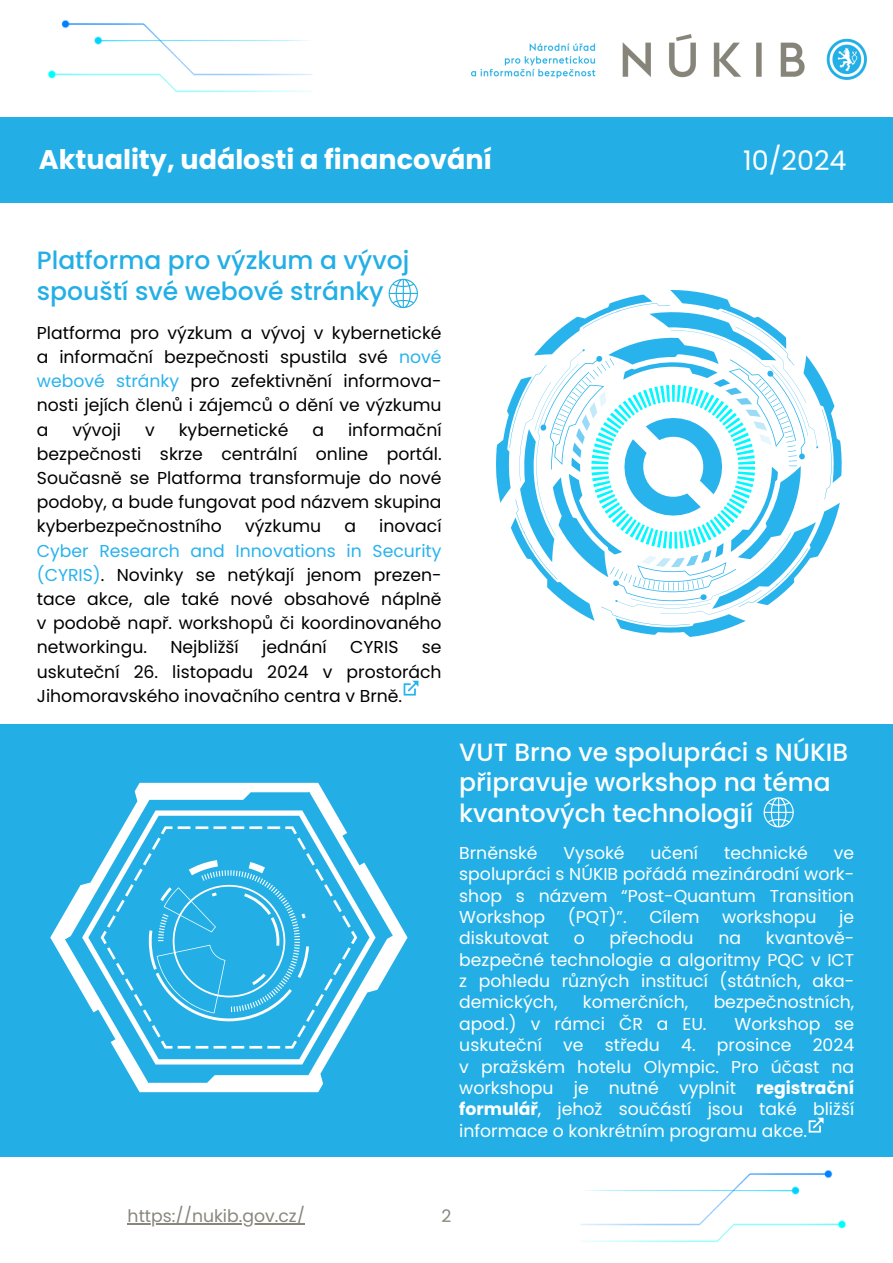
<style>
.page{position:relative;width:893px;height:1263px;background:#fff}
.page>*{position:absolute;margin:0;border:0;box-sizing:border-box;transform-origin:0 0}
.t1{font:700 27px "Poppins";color:#fff}
.t2{font:27px "Poppins";color:#fff}
.t3{font:500 24.97px/30.4px "Poppins";color:#fff}
.t4{font:500 24.97px/30.9px "Poppins";color:#23afe5}
.t5{font:17.25px/24.2px "Poppins";color:#000;text-align:justify}
.t6{font:17.25px/21.4px "Poppins";color:#fff;text-align:justify}
.t7{font:17.25px "Poppins";color:#89877c}
.s1{color:#28b3ed}
.s2{font-weight:700}
</style>
<div class="page">
<img style="left:47px;top:20px;width:266px;height:72px">
<img style="left:471px;top:35px;width:395px;height:45px">
<div style="left:0;top:724px;width:893px;height:433px;background:#23afe5"></div>
<img style="left:580px;top:1170px;width:266px;height:72px">
<div style="left:0;top:117px;width:100px;height:85px;background:#23afe5"></div>
<div style="left:37px;top:117px;width:856px;height:85px;background:#23afe5"></div>
<svg style="left:388px;top:278px;width:30px;height:31px"></svg>
<svg style="left:763px;top:797px;width:31px;height:31px"></svg>
<svg style="left:808px;top:1118px;width:15px;height:14px"></svg>
<svg style="left:403px;top:681px;width:15px;height:14px"></svg>
<svg style="left:496px;top:290px;width:346px;height:347px"></svg>
<svg style="left:50px;top:783px;width:357px;height:309px"></svg>
<hr style="left:128px;top:1223px;width:177px;height:2px;background:#89877c">
<h2 class="t1" style="left:39px;top:141px;width:455px">Aktuality, události a financování</h2>
<h1 class="t2" style="left:743px;top:141px;width:105px">10/2024</h1>
<p class="t4" style="left:37px;top:244px;width:374px">Platforma pro výzkum a vývoj spouští své webové stránky</p>
<p class="t5" style="left:37px;top:321px;width:406px">Platforma pro výzkum a vývoj v kybernetické a informační bezpečnosti spustila své <span class="s1">nové webové stránky</span> pro zefektivnění informova&shy;nosti jejích členů i zájemců o dění ve výzkumu a</p>
<p class="t5" style="left:37px;top:418px;width:406px;text-indent:311px">informační bezpečnosti skrze centrální online portál.<br>Současně se Platforma transformuje do nové podoby, a bude fungovat pod názvem skupina kyberbezpečnostního</p>
<p class="t5" style="left:72px;top:418px;width:50px">vývoji</p>
<p class="t5" style="left:145px;top:418px;width:11px">v</p>
<p class="t5" style="left:179px;top:418px;width:111px">kybernetické</p>
<p class="t5" style="left:312px;top:418px;width:13px">a</p>
<p class="t5" style="left:37px;top:514px;width:406px;text-indent:342px">inovací <span class="s1">Cyber Research and Innovations in Security (CYRIS)</span>. Novinky se netýkají jenom prezen&shy;tace akce, ale také nové obsahové náplně v podobě např. workshopů či koordinovaného networkingu.</p>
<p class="t5" style="left:245px;top:514px;width:77px">výzkumu</p>
<p class="t5" style="left:344px;top:514px;width:13px">a</p>
<p class="t5" style="left:170px;top:635px;width:70px">Nejbližší</p>
<p class="t5" style="left:262px;top:635px;width:66px">jednání</p>
<p class="t5" style="left:350px;top:635px;width:50px">CYRIS</p>
<p class="t5" style="left:37px;top:635px;width:406px;text-indent:385px">se uskuteční 26. listopadu 2024 v prostorách Jihomoravského inovačního centra v Brně.</p>
<p class="t3" style="left:459px;top:737px;width:390px">VUT Brno ve spolupráci s NÚKIB připravuje workshop na téma kvantových technologií</p>
<p class="t6" style="left:459px;top:842px;width:80px">Brněnské</p>
<p class="t6" style="left:563px;top:842px;width:62px">Vysoké</p>
<p class="t6" style="left:650px;top:842px;width:49px">učení</p>
<p class="t6" style="left:724px;top:842px;width:85px">technické</p>
<p class="t6" style="left:459px;top:842px;width:396px;text-indent:374px">ve spolupráci s NÚKIB pořádá mezinárodní work&shy;shop s názvem “Post-Quantum Transition Workshop</p>
<p class="t6" style="left:568px;top:906px;width:60px">(PQT)”.</p>
<p class="t6" style="left:649px;top:906px;width:52px">Cílem</p>
<p class="t6" style="left:722px;top:906px;width:96px">workshopu</p>
<p class="t6" style="left:839px;top:906px;width:16px">je</p>
<p class="t6" style="left:459px;top:927px;width:91px">diskutovat</p>
<p class="t6" style="left:574px;top:927px;width:13px">o</p>
<p class="t6" style="left:609px;top:927px;width:86px">přechodu</p>
<p class="t6" style="left:718px;top:927px;width:24px">na</p>
<p class="t6" style="left:459px;top:927px;width:396px;text-indent:306px">kvantově&shy;bezpečné technologie a algoritmy PQC v ICT z pohledu různých institucí (státních, aka&shy;demických,</p>
<p class="t6" style="left:583px;top:992px;width:107px">komerčních,</p>
<p class="t6" style="left:713px;top:992px;width:142px">bezpečnostních,</p>
<p class="t6" style="left:459px;top:1013px;width:249px">apod.) v rámci ČR a EU.</p>
<p class="t6" style="left:459px;top:1013px;width:396px;text-indent:275px">Workshop se uskuteční ve středu 4. prosince 2024 v pražském hotelu Olympic. Pro účast na workshopu je nutné vyplnit <span class="s2">registrační formulář</span>, jehož součástí jsou také bližší informace o konkrétním programu akce.</p>
<p class="t7" style="left:128px;top:1204px;width:179px">https://nukib.gov.cz/</p>
<p class="t7" style="left:441px;top:1204px;width:11px">2</p>
</div>
